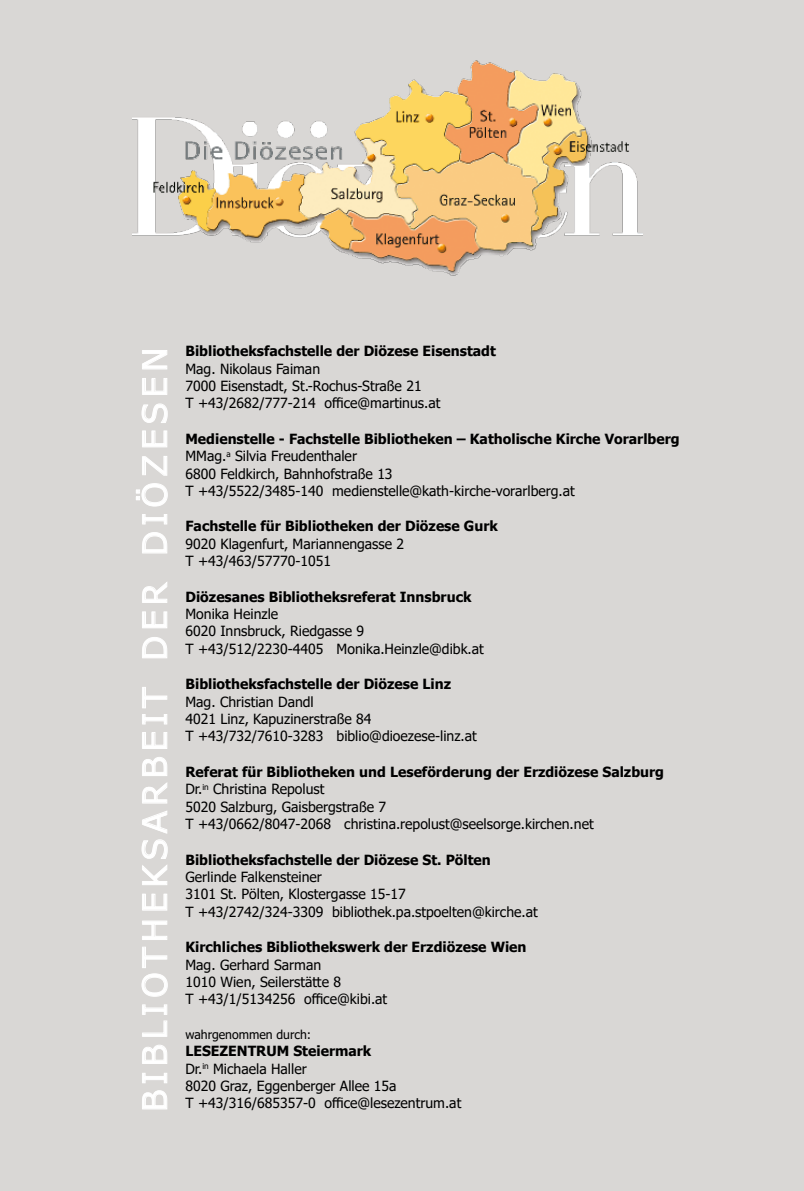
<style>
.page{position:relative;width:804px;height:1191px;background:#d9d7d5}
.page>*{position:absolute;margin:0;border:0;box-sizing:border-box;transform-origin:0 0}
.t1{font:33.25px "Verdana";letter-spacing:.13em;color:#fff}
.t2{font:14px/17.3px "Tahoma";color:#000}
.t3{font:700 14px "Tahoma";color:#000}
.t4{font:12.25px "Tahoma";color:#000}
.s1{font-weight:700}
</style>
<div class="page">
<svg style="left:142px;top:1090px;width:26px;height:19px"></svg>
<svg style="left:142px;top:1073px;width:26px;height:10px"></svg>
<svg style="left:142px;top:1044px;width:26px;height:20px"></svg>
<svg style="left:142px;top:1004px;width:26px;height:33px"></svg>
<svg style="left:141px;top:946px;width:27px;height:51px"></svg>
<svg style="left:142px;top:920px;width:26px;height:20px"></svg>
<svg style="left:142px;top:893px;width:26px;height:18px"></svg>
<svg style="left:141px;top:810px;width:27px;height:75px"></svg>
<svg style="left:142px;top:757px;width:26px;height:47px"></svg>
<svg style="left:142px;top:732px;width:26px;height:17px"></svg>
<svg style="left:142px;top:687px;width:26px;height:38px"></svg>
<svg style="left:142px;top:637px;width:26px;height:21px"></svg>
<svg style="left:142px;top:611px;width:26px;height:17px"></svg>
<svg style="left:142px;top:582px;width:26px;height:21px"></svg>
<svg style="left:142px;top:532px;width:26px;height:22px"></svg>
<svg style="left:142px;top:514px;width:26px;height:11px"></svg>
<svg style="left:136px;top:483px;width:32px;height:24px"></svg>
<svg style="left:142px;top:456px;width:26px;height:20px"></svg>
<svg style="left:142px;top:430px;width:26px;height:18px"></svg>
<svg style="left:141px;top:403px;width:27px;height:20px"></svg>
<svg style="left:142px;top:378px;width:26px;height:17px"></svg>
<svg style="left:142px;top:350px;width:26px;height:20px"></svg>
<img style="left:133px;top:60px;width:509px;height:216px">
<h1 class="t1" style="left:132px;top:1112px;width:766px;rotate:-90deg">BIBLIOTHEKSARBEIT DER DIÖZESEN</h1>
<p class="t3" style="left:185px;top:341px;width:312px">Bibliotheksfachstelle der Diözese Eisenstadt</p>
<p class="t2" style="left:185px;top:360px;width:256px">Mag. Nikolaus Faiman<br>7000 Eisenstadt, St.-Rochus-Straße 21<br>T +43/2682/777-214 office@martinus.at</p>
<p class="t2" style="left:185px;top:431px;width:495px"><span class="s1">Medienstelle - Fachstelle Bibliotheken – Katholische Kirche Vorarlberg </span>MMag.<sup>a</sup> Silvia Freudenthaler<br>6800 Feldkirch, Bahnhofstraße 13<br>T +43/5522/3485-140 medienstelle@kath-kirche-vorarlberg.at</p>
<p class="t3" style="left:185px;top:516px;width:314px">Fachstelle für Bibliotheken der Diözese Gurk</p>
<p class="t2" style="left:185px;top:536px;width:220px">9020 Klagenfurt, Mariannengasse 2<br>T +43/463/57770-1051</p>
<p class="t3" style="left:185px;top:587px;width:287px">Diözesanes Bibliotheksreferat Innsbruck</p>
<p class="t2" style="left:185px;top:606px;width:300px">Monika Heinzle<br>6020 Innsbruck, Riedgasse 9<br>T +43/512/2230-4405 Monika.Heinzle@dibk.at</p>
<p class="t3" style="left:185px;top:674px;width:267px">Bibliotheksfachstelle der Diözese Linz</p>
<p class="t2" style="left:185px;top:694px;width:293px">Mag. Christian Dandl<br>4021 Linz, Kapuzinerstraße 84<br>T +43/732/7610-3283 biblio@dioezese-linz.at</p>
<p class="t2" style="left:185px;top:764px;width:480px"><span class="s1">Referat für Bibliotheken und Leseförderung der Erzdiözese Salzburg </span>Dr.<sup>in</sup> Christina Repolust<br>5020 Salzburg, Gaisbergstraße 7<br>T +43/0662/8047-2068 christina.repolust@seelsorge.kirchen.net</p>
<p class="t3" style="left:185px;top:849px;width:307px">Bibliotheksfachstelle der Diözese St. Pölten</p>
<p class="t2" style="left:185px;top:869px;width:354px">Gerlinde Falkensteiner<br>3101 St. Pölten, Klostergasse 15-17<br>T +43/2742/324-3309 bibliothek.pa.stpoelten@kirche.at</p>
<p class="t3" style="left:185px;top:937px;width:342px">Kirchliches Bibliothekswerk der Erzdiözese Wien</p>
<p class="t2" style="left:185px;top:956px;width:203px">Mag. Gerhard Sarman<br>1010 Wien, Seilerstätte 8<br>T +43/1/5134256 office@kibi.at</p>
<p class="t4" style="left:185px;top:1026px;width:127px">wahrgenommen durch:</p>
<p class="t2" style="left:185px;top:1043px;width:277px"><span class="s1">LESEZENTRUM Steiermark<br></span>Dr.<sup>in</sup> Michaela Haller<br>8020 Graz, Eggenberger Allee 15a<br>T +43/316/685357-0 office@lesezentrum.at</p>
</div>
